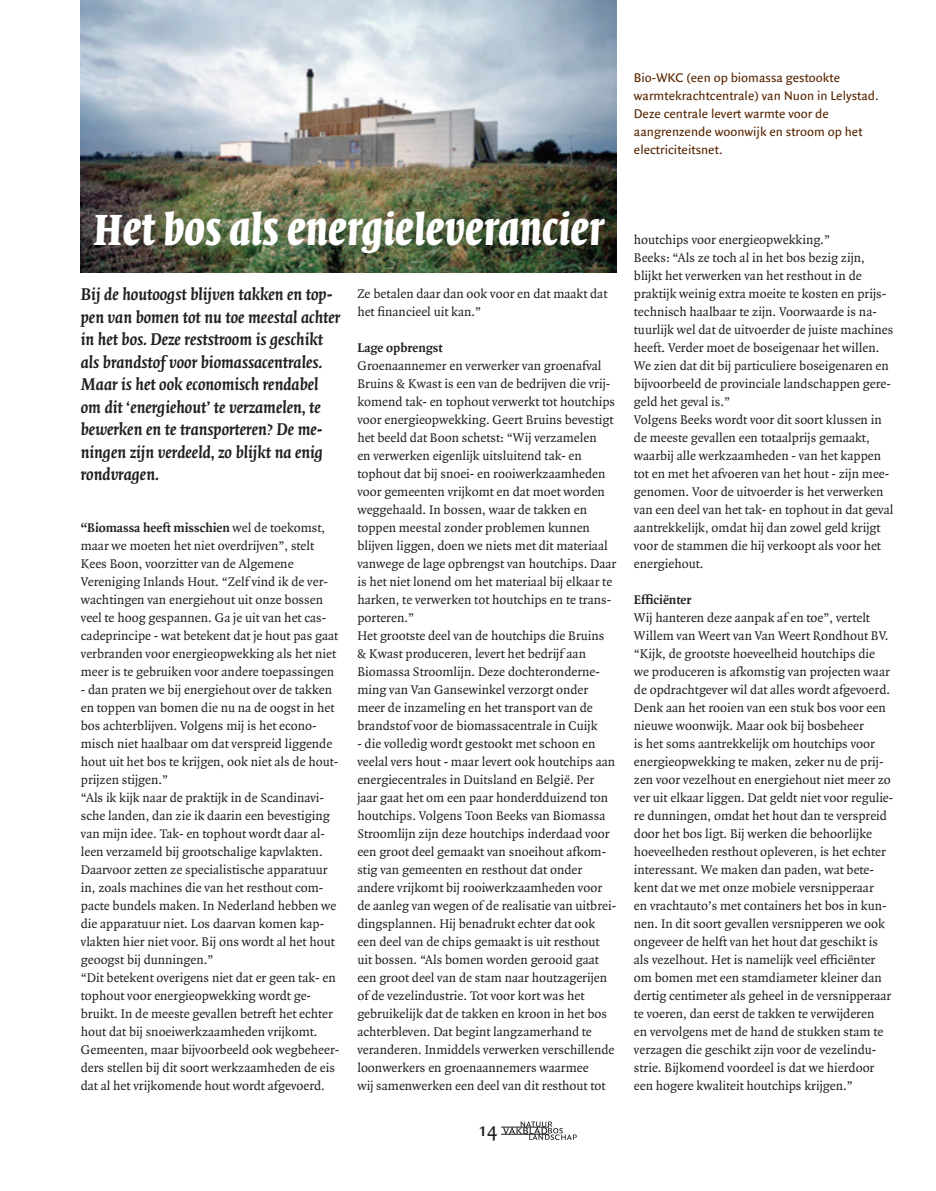
<style>
.page{position:relative;width:936px;height:1191px;background:#fff}
.page>*{position:absolute;margin:0;border:0;box-sizing:border-box;transform-origin:0 0}
.t1{font:italic 700 45px "Quadraat Dis";color:#fff}
.t2{font:21px "Quadraat Sans";color:#231f20}
.t3{font:italic 700 18px/22.5px "Quadraat";color:#231f20}
.t4{font:13.5px/18px "Quadraat";color:#231f20}
.t5{font:13.5px/18px "Quadraat Sans";color:#572500}
.t6{font:700 13.5px "Quadraat";color:#231f20}
.s1{font-weight:700}
</style>
<div class="page">
<svg style="left:503px;top:1121px;width:73px;height:18px"></svg>
<hr style="left:501px;top:1126px;width:48px;height:1px;background:#231f20">
<hr style="left:501px;top:1134px;width:48px;height:1px;background:#231f20">
<img style="left:81px;top:0;width:536px;height:272px">
<p class="t5" style="left:634px;top:69px;width:246px">Bio-WKC (een op biomassa gestookte warmtekrachtcentrale) van Nuon in Lelystad.<br>Deze centrale levert warmte voor de aangrenzende woonwijk en stroom op het electriciteitsnet.</p>
<h1 class="t1" style="left:93px;top:206px;width:512px">Het bos als energieleverancier</h1>
<p class="t3" style="left:81px;top:283px;width:261px">Bij de houtoogst blijven takken en top&shy;pen van bomen tot nu toe meestal achter in het bos. Deze reststroom is geschikt als brandstof voor biomassacentrales.<br>Maar is het ook economisch rendabel om dit ‘energiehout’ te verzamelen, te bewerken en te transporteren? De me&shy;ningen zijn verdeeld, zo blijkt na enig rondvragen.</p>
<p class="t4" style="left:81px;top:519px;width:259px"><span class="s1">“Biomassa heeft misschien</span> wel de toekomst, maar we moeten het niet overdrijven”, stelt Kees Boon, voorzitter van de Algemene Vereniging Inlands Hout. “Zelf vind ik de ver&shy;wachtingen van energiehout uit onze bossen veel te hoog gespannen. Ga je uit van het cas&shy;cadeprincipe - wat betekent dat je hout pas gaat verbranden voor energieopwekking als het niet meer is te gebruiken voor andere toepassingen</p>
<p class="t4" style="left:81px;top:681px;width:260px">- dan praten we bij energiehout over de takken en toppen van bomen die nu na de oogst in het bos achterblijven. Volgens mij is het econo&shy;misch niet haalbaar om dat verspreid liggende hout uit het bos te krijgen, ook niet als de hout&shy;prijzen stijgen.”<br>“Als ik kijk naar de praktijk in de Scandinavi&shy;sche landen, dan zie ik daarin een bevestiging van mijn idee. Tak- en tophout wordt daar al&shy;leen verzameld bij grootschalige kapvlakten.<br>Daarvoor zetten ze specialistische apparatuur in, zoals machines die van het resthout com&shy;pacte bundels maken. In Nederland hebben we die apparatuur niet. Los daarvan komen kap&shy;vlakten hier niet voor. Bij ons wordt al het hout geoogst bij dunningen.”<br>“Dit betekent overigens niet dat er geen tak- en tophout voor energieopwekking wordt ge&shy;bruikt. In de meeste gevallen betreft het echter hout dat bij snoeiwerkzaamheden vrijkomt.<br>Gemeenten, maar bijvoorbeeld ook wegbeheer&shy;ders stellen bij dit soort werkzaamheden de eis dat al het vrijkomende hout wordt afgevoerd.</p>
<p class="t4" style="left:357px;top:285px;width:251px">Ze betalen daar dan ook voor en dat maakt dat het financieel uit kan.”</p>
<p class="t6" style="left:357px;top:340px;width:87px">Lage opbrengst</p>
<p class="t4" style="left:357px;top:357px;width:260px">Groenaannemer en verwerker van groenafval Bruins &amp; Kwast is een van de bedrijven die vrij&shy;komend tak- en tophout verwerkt tot houtchips voor energieopwekking. Geert Bruins bevestigt het beeld dat Boon schetst: “Wij verzamelen<br>en verwerken eigenlijk uitsluitend tak- en tophout dat bij snoei- en rooiwerkzaamheden voor gemeenten vrijkomt en dat moet worden weggehaald. In bossen, waar de takken en toppen meestal zonder problemen kunnen blijven liggen, doen we niets met dit materiaal vanwege de lage opbrengst van houtchips. Daar is het niet lonend om het materiaal bij elkaar te harken, te verwerken tot houtchips en te trans&shy;porteren.”<br>Het grootste deel van de houtchips die Bruins &amp; Kwast produceren, levert het bedrijf aan Biomassa Stroomlijn. Deze dochteronderne&shy;ming van Van Gansewinkel verzorgt onder meer de inzameling en het transport van de brandstof voor de biomassacentrale in Cuijk</p>
<p class="t4" style="left:357px;top:735px;width:260px">- die volledig wordt gestookt met schoon en veelal vers hout - maar levert ook houtchips aan energiecentrales in Duitsland en België. Per jaar gaat het om een paar honderdduizend ton houtchips. Volgens Toon Beeks van Biomassa Stroomlijn zijn deze houtchips inderdaad voor een groot deel gemaakt van snoeihout afkom&shy;stig van gemeenten en resthout dat onder andere vrijkomt bij rooiwerkzaamheden voor de aanleg van wegen of de realisatie van uitbrei&shy;dingsplannen. Hij benadrukt echter dat ook een deel van de chips gemaakt is uit resthout uit bossen. “Als bomen worden gerooid gaat een groot deel van de stam naar houtzagerijen of de vezelindustrie. Tot voor kort was het gebruikelijk dat de takken en kroon in het bos achterbleven. Dat begint langzamerhand te veranderen. Inmiddels verwerken verschillende loonwerkers en groenaannemers waarmee<br>wij samenwerken een deel van dit resthout tot</p>
<h2 class="t2" style="left:479px;top:1117px;width:20px">14</h2>
<p class="t4" style="left:634px;top:231px;width:261px">houtchips voor energieopwekking.”<br>Beeks: “Als ze toch al in het bos bezig zijn, blijkt het verwerken van het resthout in de praktijk weinig extra moeite te kosten en prijs&shy;technisch haalbaar te zijn. Voorwaarde is na&shy;tuurlijk wel dat de uitvoerder de juiste machines heeft. Verder moet de boseigenaar het willen.<br>We zien dat dit bij particuliere boseigenaren en bijvoorbeeld de provinciale landschappen gere&shy;geld het geval is.”<br>Volgens Beeks wordt voor dit soort klussen in de meeste gevallen een totaalprijs gemaakt, waarbij alle werkzaamheden - van het kappen tot en met het afvoeren van het hout - zijn mee&shy;genomen. Voor de uitvoerder is het verwerken van een deel van het tak- en tophout in dat geval aantrekkelijk, omdat hij dan zowel geld krijgt voor de stammen die hij verkoopt als voor het energiehout.</p>
<p class="t6" style="left:634px;top:592px;width:59px">Efficiënter</p>
<p class="t4" style="left:634px;top:609px;width:261px">Wij hanteren deze aanpak af en toe”, vertelt Willem van Weert van Van Weert Rondhout BV. “Kijk, de grootste hoeveelheid houtchips die we produceren is afkomstig van projecten waar de opdrachtgever wil dat alles wordt afgevoerd.<br>Denk aan het rooien van een stuk bos voor een nieuwe woonwijk. Maar ook bij bosbeheer<br>is het soms aantrekkelijk om houtchips voor energieopwekking te maken, zeker nu de prij&shy;zen voor vezelhout en energiehout niet meer zo ver uit elkaar liggen. Dat geldt niet voor regulie&shy;re dunningen, omdat het hout dan te verspreid door het bos ligt. Bij werken die behoorlijke hoeveelheden resthout opleveren, is het echter interessant. We maken dan paden, wat bete&shy;kent dat we met onze mobiele versnipperaar<br>en vrachtauto’s met containers het bos in kun&shy;nen. In dit soort gevallen versnipperen we ook ongeveer de helft van het hout dat geschikt is als vezelhout. Het is namelijk veel efficiënter om bomen met een stamdiameter kleiner dan dertig centimeter als geheel in de versnipperaar te voeren, dan eerst de takken te verwijderen<br>en vervolgens met de hand de stukken stam te verzagen die geschikt zijn voor de vezelindu&shy;strie. Bijkomend voordeel is dat we hierdoor een hogere kwaliteit houtchips krijgen.”</p>
</div>
